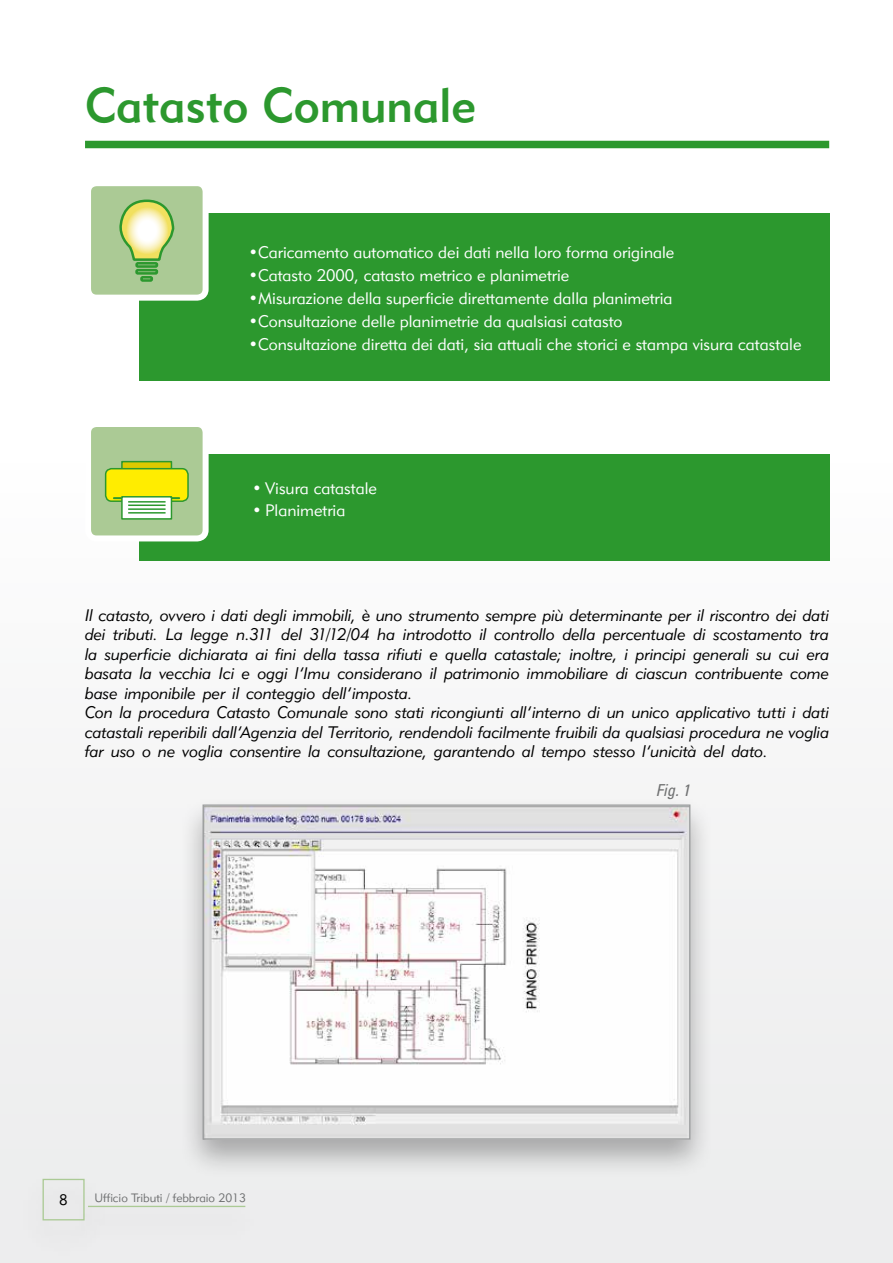
<style>
.page{position:relative;width:893px;height:1263px;background:#f9f9f9}
.page>*{position:absolute;margin:0;border:0;box-sizing:border-box;transform-origin:0 0}
.t1{font:48px "Geometric 415 BT Medium A";color:#2c982e}
.t2{font:16.5px/19.5px "Geometric 415 BT Lite Italic A";color:#000}
.t3{font:16.5px "Geometric 415 BT Lite A";color:#fff}
.t4{font:italic condensed 16.5px "Univers LT";color:#707172}
.t5{font:15px "Geometric 415 BT Lite A";color:#000}
.t6{font:12px "Geometric 415 BT Lite A";color:#707172}
.s1{font-family:"Geometric 415 BT Lite A"}
</style>
<div class="page">
<div style="left:19px;top:1170px;width:89px;height:89px;background:#ebecec"></div>
<div style="left:43px;top:1179px;width:42px;height:41px;border:1px solid #abca95"></div>
<div style="left:69px;top:1197px;width:195px;height:49px;background:#ebebec"></div>
<hr style="left:88px;top:1206px;width:157px;height:1px;background:#abca95">
<div style="left:85px;top:141px;width:744px;height:7px;background:#2c982e"></div>
<div style="left:139px;top:213px;width:690px;height:168px;background:#2c982e"></div>
<div style="left:88px;top:183px;width:118px;height:115px;background:#abca95;border-radius:9px"></div>
<div style="left:85px;top:180px;width:124px;height:121px;border:6px solid #fff;border-radius:9px"></div>
<svg style="left:119px;top:199px;width:56px;height:62px"></svg>
<div style="left:140px;top:276px;width:13px;height:6px;border:3px solid #2c982e"></div>
<div style="left:135px;top:269px;width:23px;height:6px;border:3px solid #2c982e"></div>
<div style="left:135px;top:262px;width:23px;height:6px;border:3px solid #2c982e"></div>
<div style="left:139px;top:454px;width:690px;height:107px;background:#2c982e"></div>
<div style="left:88px;top:424px;width:118px;height:114px;background:#abca95;border-radius:9px"></div>
<div style="left:85px;top:421px;width:124px;height:120px;border:6px solid #fff;border-radius:9px"></div>
<div style="left:121px;top:461px;width:51px;height:28px;background:#ddc900;border:1px solid #2c982e"></div>
<div style="left:106px;top:469px;width:82px;height:32px;background:#ffed00;border-radius:6px"></div>
<div style="left:105px;top:468px;width:84px;height:34px;border:1px solid #2c982e;border-radius:6px"></div>
<hr style="left:114px;top:497px;width:65px;height:2px;background:#2c982e">
<div style="left:121px;top:496px;width:51px;height:24px;background:#fff;border:1px solid #2c982e"></div>
<hr style="left:128px;top:501px;width:38px;height:2px;background:#2c982e">
<hr style="left:128px;top:512px;width:38px;height:2px;background:#2c982e">
<hr style="left:128px;top:508px;width:38px;height:2px;background:#2c982e">
<hr style="left:128px;top:504px;width:38px;height:2px;background:#2c982e">
<div style="left:179px;top:795px;width:535px;height:383px;background:#000;opacity:.3"></div>
<img style="left:205px;top:806px;width:483px;height:332px">
<div style="left:203px;top:804px;width:487px;height:336px;border:1px solid #9c9e9f"></div>
<h1 class="t1" style="left:85px;top:75px;width:393px">Catasto Comunale</h1>
<p class="t3" style="left:248px;top:242px;width:427px">•Caricamento automatico dei dati nella loro forma originale</p>
<p class="t3" style="left:248px;top:265px;width:322px">•Catasto 2000, catasto metrico e planimetrie</p>
<p class="t3" style="left:248px;top:288px;width:426px">•Misurazione della superficie direttamente dalla planimetria</p>
<p class="t3" style="left:248px;top:311px;width:376px">•Consultazione delle planimetrie da qualsiasi catasto</p>
<p class="t3" style="left:248px;top:334px;width:555px">•Consultazione diretta dei dati, sia attuali che storici e stampa visura catastale</p>
<p class="t3" style="left:252px;top:478px;width:126px">• Visura catastale</p>
<p class="t3" style="left:252px;top:500px;width:95px">• Planimetria</p>
<p class="t2" style="left:85px;top:605px;width:746px">Il catasto, ovvero i dati degli immobili, <span class="s1">è</span> uno strumento sempre più determinante per il riscontro dei dati dei tributi. La legge n.311 del 31/12/04 ha introdotto il controllo della percentuale di scostamento tra la superficie dichiarata ai fini della tassa rifiuti e quella catastale; inoltre, i principi generali su cui era basata la vecchia Ici e oggi l’Imu considerano il patrimonio immobiliare di ciascun contribuente come base imponibile per il conteggio dell’imposta.<br>Con la procedura Catasto Comunale sono stati ricongiunti all’interno di un unico applicativo tutti i dati catastali reperibili dall’Agenzia del Territorio, rendendoli facilmente fruibili da qualsiasi procedura ne voglia far uso o ne voglia consentire la consultazione, garantendo al tempo stesso l’unicità del dato.</p>
<p class="t4" style="left:656px;top:780px;width:35px">Fig. 1</p>
<p class="t5" style="left:59px;top:1190px;width:10px">8</p>
<p class="t6" style="left:94px;top:1190px;width:153px">Ufficio Tributi / febbraio 2013</p>
</div>
